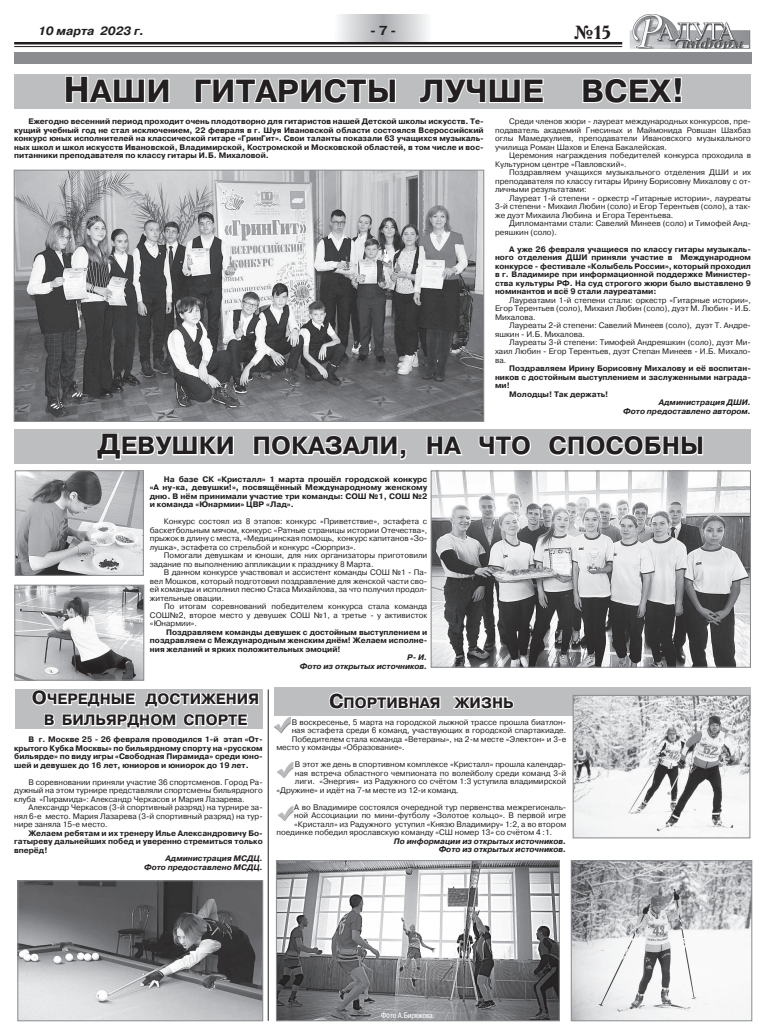
<style>
.page{position:relative;width:766px;height:1035px;background:#fff}
.page>*{position:absolute;margin:0;border:0;box-sizing:border-box;transform-origin:0 0}
.t1{font:700 32px "Pragmatica C";color:#231f20}
.t2{font:700 25px "Pragmatica C";color:#231f20}
.t3{font:700 19px "Academy C";color:#231f20}
.t4{font:700 15px/21px "Pragmatica C";color:#231f20;text-align:center}
.t5{font:700 13px "Pragmatica C";color:#231f20}
.t6{font:italic 700 12px "Pragmatica C";color:#231f20}
.t7{font:8px/8.5px "Pragmatica C";color:#231f20;text-align:justify}
.t8{font:700 8px/8.5px "Pragmatica C";color:#231f20;text-align:justify}
.t9{font:italic 700 8px/8.5px "Pragmatica C";color:#231f20;text-align:right}
.t10{font:8px "Pragmatica Cond C";color:#fff}
.s1{font-size:36px}
.s2{font-size:34px}
.s3{font-size:29px}
.s4{font-size:19px}
.s5{font-size:20px}
</style>
<div class="page">
<hr style="left:14px;top:42px;width:608px;height:2px;background:#231f20">
<hr style="left:14px;top:46px;width:608px;height:1px;background:#231f20">
<svg style="left:339px;top:15px;width:43px;height:27px"></svg>
<svg style="left:382px;top:15px;width:45px;height:27px"></svg>
<img style="left:629px;top:14px;width:122px;height:35px">
<div style="left:273px;top:687px;width:477px;height:28px;background:#bdbec0"></div>
<div style="left:15px;top:689px;width:248px;height:39px;background:#bdbec0"></div>
<div style="left:14px;top:429px;width:736px;height:35px;background:#bdbec0"></div>
<div style="left:15px;top:74px;width:735px;height:35px;background:#bdbec0"></div>
<div style="left:14px;top:53px;width:737px;height:11px;background:#8a8c8f"></div>
<img style="left:532px;top:472px;width:216px;height:194px">
<svg style="left:548px;top:435px;width:156px;height:21px"></svg>
<img style="left:19px;top:882px;width:242px;height:137px">
<div style="left:17px;top:880px;width:246px;height:141px;border:1px solid #8a8c8f"></div>
<svg style="left:65px;top:76px;width:105px;height:27px"></svg>
<svg style="left:194px;top:78px;width:202px;height:26px"></svg>
<svg style="left:419px;top:78px;width:125px;height:26px"></svg>
<svg style="left:582px;top:77px;width:100px;height:27px"></svg>
<img style="left:16px;top:172px;width:466px;height:248px">
<div style="left:14px;top:170px;width:470px;height:252px;border:1px solid #8a8c8f"></div>
<img style="left:17px;top:472px;width:14px;height:102px">
<svg style="left:31px;top:433px;width:501px;height:556px"></svg>
<div style="left:262px;top:684px;width:12px;height:340px;background:#fff;opacity:.75"></div>
<hr style="left:267px;top:689px;width:1px;height:331px;background:#231f20">
<img style="left:574px;top:697px;width:174px;height:139px">
<div style="left:572px;top:695px;width:178px;height:143px;border:1px solid #8a8c8f"></div>
<img style="left:278px;top:862px;width:279px;height:157px">
<div style="left:276px;top:860px;width:283px;height:161px;border:1px solid #8a8c8f"></div>
<img style="left:572px;top:862px;width:178px;height:157px">
<div style="left:570px;top:860px;width:182px;height:161px;border:1px solid #8a8c8f"></div>
<img style="left:16px;top:586px;width:126px;height:92px">
<div style="left:14px;top:584px;width:130px;height:96px;border:1px solid #8a8c8f"></div>
<img style="left:273px;top:715px;width:18px;height:18px">
<img style="left:276px;top:760px;width:19px;height:19px">
<img style="left:277px;top:804px;width:17px;height:17px">
<h3 class="t6" style="left:38px;top:25px;width:108px">10 марта 2023 г.</h3>
<h3 class="t5" style="left:370px;top:24px;width:28px">- 7 -</h3>
<h3 class="t3" style="left:573px;top:20px;width:39px">№15</h3>
<h1 class="t1" style="left:64px;top:74px;width:622px"><span class="s1">Н</span>АШИ ГИТАРИСТЫ ЛУЧШЕ ВСЕХ<span class="s2">!</span></h1>
<p class="t8" style="left:14px;top:118px;width:471px;text-indent:14px">Ежегодно весенний период проходит очень плодотворно для гитаристов нашей Детской школы искусств. Те&shy;кущий учебный год не стал исключением, 22 февраля в г. Шуя Ивановской области состоялся Всероссийский конкурс юных исполнителей на классической гитаре «ГринГит». Свои таланты показали 63 учащихся музыкаль&shy;ных школ и школ искусств Ивановской, Владимирской, Костромской и Московской областей, в том числе и вос&shy;питанники преподавателя по классу гитары И.Б. Михаловой.</p>
<p class="t7" style="left:495px;top:118px;width:257px;text-indent:14px">Среди членов жюри - лауреат международных конкурсов, пре&shy;подаватель академий Гнесиных и Маймонида Ровшан Шахбаз оглы Мамедкулиев, преподаватели Ивановского музыкального училища Роман Шахов и Елена Бакалейская.</p>
<p class="t7" style="left:495px;top:152px;width:257px;text-indent:14px">Церемония награждения победителей конкурса проходила в<br>Культурном центре «Павловский».</p>
<p class="t7" style="left:495px;top:169px;width:257px;text-indent:14px">Поздравляем учащихся музыкального отделения ДШИ и их преподавателя по классу гитары Ирину Борисовну Михалову с от&shy;личными результатами:</p>
<p class="t7" style="left:495px;top:194px;width:257px;text-indent:14px">Лауреат 1-й степени - оркестр «Гитарные истории», лауреаты 3-й степени - Михаил Любин (соло) и Егор Терентьев (соло), а так&shy;же дуэт Михаила Любина и Егора Терентьева.</p>
<p class="t7" style="left:495px;top:220px;width:257px;text-indent:14px">Дипломантами стали: Савелий Минеев (соло) и Тимофей Анд&shy;реяшкин (соло).</p>
<p class="t8" style="left:495px;top:245px;width:257px;text-indent:14px">А уже 26 февраля учащиеся по классу гитары музыкаль&shy;ного отделения ДШИ приняли участие в Международном конкурсе - фестивале «Колыбель России», который проходил в г. Владимире при информационной поддержке Министер&shy;ства культуры РФ. На суд строгого жюри было выставлено 9 номинантов и всё 9 стали лауреатами:</p>
<p class="t7" style="left:495px;top:296px;width:257px;text-indent:14px">Лауреатами 1-й степени стали: оркестр «Гитарные истории», Егор Терентьев (соло), Михаил Любин (соло), дуэт М. Любин - И.Б.<br>Михалова.</p>
<p class="t7" style="left:495px;top:322px;width:257px;text-indent:14px">Лауреаты 2-й степени: Савелий Минеев (соло), дуэт Т. Андре&shy;яшкин - И.Б. Михалова.</p>
<p class="t7" style="left:495px;top:339px;width:257px;text-indent:14px">Лауреаты 3-й степени: Тимофей Андреяшкин (соло), дуэт Ми&shy;хаил Любин - Егор Терентьев, дуэт Степан Минеев - И.Б. Михало&shy;ва.</p>
<p class="t8" style="left:509px;top:364px;width:243px">Поздравляем Ирину Борисовну Михалову и её воспитан-</p>
<p class="t8" style="left:495px;top:373px;width:257px">ников с достойным выступлением и заслуженными награда-</p>
<p class="t8" style="left:495px;top:381px;width:16px">ми!</p>
<p class="t8" style="left:509px;top:390px;width:101px">Молодцы! Так держать!</p>
<p class="t9" style="left:623px;top:398px;width:129px">Администрация ДШИ.<br>Фото предоставлено автором.</p>
<h2 class="t2" style="left:98px;top:432px;width:608px"><span class="s3">Д</span>ЕВУШКИ ПОКАЗАЛИ, НА ЧТО СПОСОБНЫ</h2>
<p class="t8" style="left:150px;top:475px;width:279px;text-indent:14px">На базе СК «Кристалл» 1 марта прошёл городской конкурс «А ну-ка, девушки!», посвящённый Международному женскому дню. В нём принимали участие три команды: СОШ №1, СОШ №2 и команда «Юнармии» ЦВР «Лад».</p>
<p class="t7" style="left:150px;top:517px;width:279px;text-indent:14px">Конкурс состоял из 8 этапов: конкурс «Приветствие», эстафета с баскетбольным мячом, конкурс «Ратные страницы истории Отечества», прыжок в длину с места, «Медицинская помощь, конкурс капитанов «Зо&shy;лушка», эстафета со стрельбой и конкурс «Сюрприз».</p>
<p class="t7" style="left:150px;top:551px;width:279px;text-indent:14px">Помогали девушкам и юноши, для них организаторы приготовили задание по выполнению аппликации к празднику 8 Марта.</p>
<p class="t7" style="left:150px;top:568px;width:279px;text-indent:14px">В данном конкурсе участвовал и ассистент команды СОШ №1 - Па&shy;вел Мошков, который подготовил поздравление для женской части сво&shy;ей команды и исполнил песню Стаса Михайлова, за что получил продол&shy;жительные овации.</p>
<p class="t7" style="left:150px;top:602px;width:279px;text-indent:14px">По итогам соревнований победителем конкурса стала команда СОШ№2, второе место у девушек СОШ №1, а третье - у активисток «Юнармии».</p>
<p class="t8" style="left:150px;top:628px;width:279px;text-indent:16px">Поздравляем команды девушек с достойным выступлением и поздравляем с Международным женским днём! Желаем исполне&shy;ния желаний и ярких положительных эмоций!</p>
<p class="t9" style="left:300px;top:653px;width:129px">Р- И.<br>Фото из открытых источников.</p>
<h3 class="t4" style="left:32px;top:689px;width:229px"><span class="s4">О</span>ЧЕРЕДНЫЕ ДОСТИЖЕНИЯ<br>В БИЛЬЯРДНОМ СПОРТЕ</h3>
<p class="t8" style="left:14px;top:735px;width:250px;text-indent:14px">В г. Москве 25 - 26 февраля проводился 1-й этап «От&shy;крытого Кубка Москвы» по бильярдному спорту на «русском бильярде» по виду игры «Свободная Пирамида» среди юно&shy;шей и девушек до 16 лет, юниоров и юниорок до 19 лет.</p>
<p class="t7" style="left:14px;top:778px;width:250px;text-indent:14px">В соревновании приняли участие 36 спортсменов. Город Ра&shy;дужный на этом турнире представляли спортсмены бильярдного клуба «Пирамида»: Александр Черкасов и Мария Лазарева.</p>
<p class="t7" style="left:14px;top:803px;width:250px;text-indent:14px">Александр Черкасов (3-й спортивный разряд) на турнире за&shy;нял 6-е место. Мария Лазарева (3-й спортивный разряд) на тур&shy;нире заняла 15-е место.</p>
<p class="t8" style="left:14px;top:829px;width:250px;text-indent:14px">Желаем ребятам и их тренеру Илье Александровичу Бо&shy;гатыреву дальнейших побед и уверенно стремиться только вперёд!</p>
<p class="t9" style="left:144px;top:854px;width:120px">Администрация МСДЦ.<br>Фото предоставлено МСДЦ.</p>
<h3 class="t4" style="left:329px;top:692px;width:186px"><span class="s5">С</span>ПОРТИВНАЯ ЖИЗНЬ</h3>
<p class="t7" style="left:291px;top:718px;width:276px">В воскресенье, 5 марта на городской лыжной трассе прошла биатлон-</p>
<p class="t7" style="left:291px;top:726px;width:276px">ная эстафета среди 6 команд, участвующих в городской спартакиаде.</p>
<p class="t7" style="left:291px;top:735px;width:276px">Победителем стала команда «Ветераны», на 2-м месте «Электон» и 3-е</p>
<p class="t7" style="left:276px;top:743px;width:130px">место у команды «Образование».</p>
<p class="t7" style="left:295px;top:760px;width:273px">В этот же день в спортивном комплексе «Кристалл» прошла календар-</p>
<p class="t7" style="left:295px;top:769px;width:273px">ная встреча областного чемпионата по волейболу среди команд 3-й</p>
<p class="t7" style="left:295px;top:777px;width:273px">лиги. «Энергия» из Радужного со счётом 1:3 уступила владимирской</p>
<p class="t7" style="left:276px;top:786px;width:184px">«Дружине» и идёт на 7-м месте из 12-и команд.</p>
<p class="t7" style="left:294px;top:803px;width:273px">А во Владимире состоялся очередной тур первенства межрегиональ-</p>
<p class="t7" style="left:294px;top:811px;width:273px">ной Ассоциации по мини-футболу «Золотое кольцо». В первой игре</p>
<p class="t7" style="left:294px;top:820px;width:273px">«Кристалл» из Радужного уступил «Князю Владимиру» 1:2, а во втором</p>
<p class="t7" style="left:276px;top:828px;width:277px">поединке победил ярославскую команду «СШ номер 13» со счётом 4 :1.</p>
<p class="t9" style="left:394px;top:837px;width:174px">По информации из открытых источников.<br>Фото из открытых источников.</p>
<p class="t10" style="left:381px;top:1010px;width:55px">Фото А.Бирюкова.</p>
</div>
